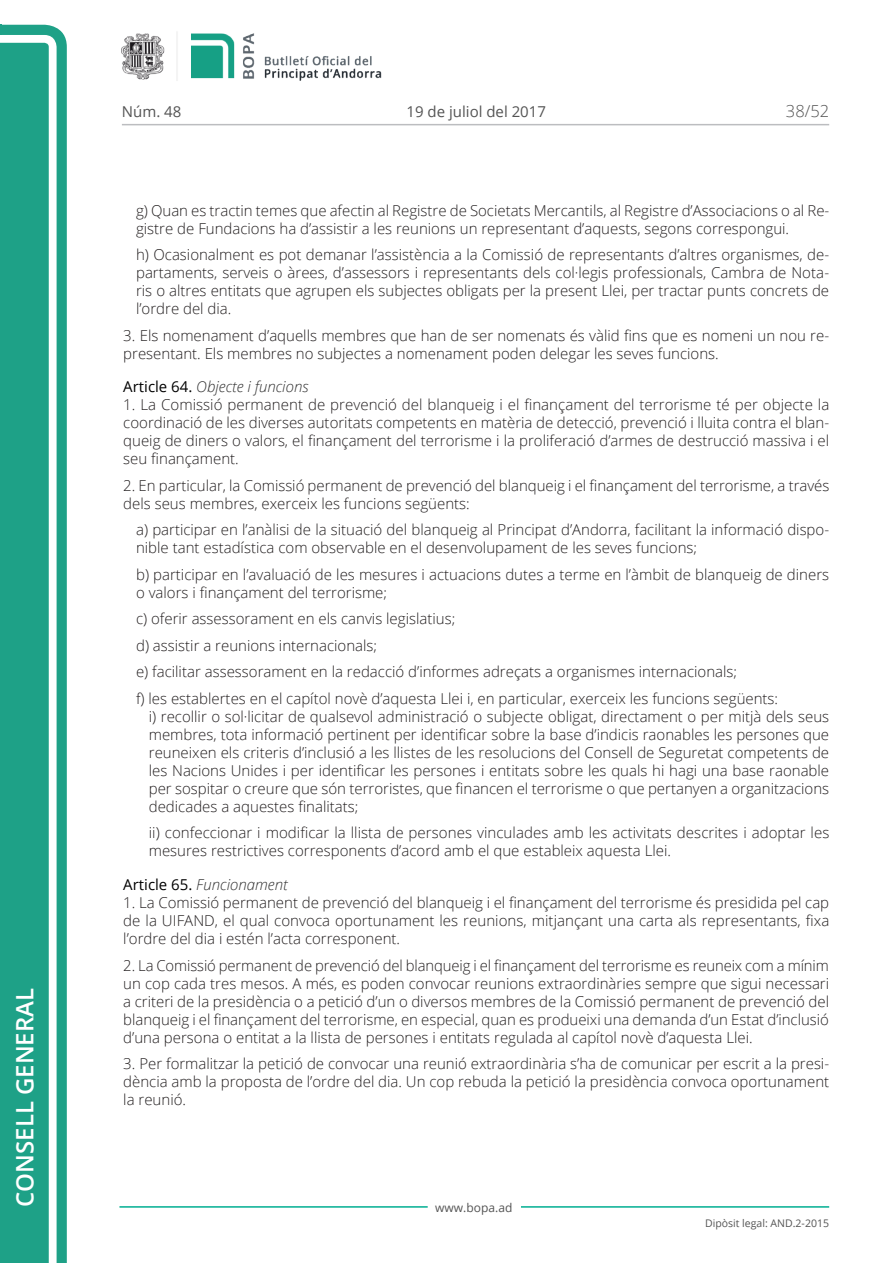
<style>
.page{position:relative;width:893px;height:1263px;background:#fff}
.page>*{position:absolute;margin:0;border:0;box-sizing:border-box;transform-origin:0 0}
.t1{font:600 24px "Open Sans";color:#fff}
.t2{font:300 16.5px "Open Sans";color:#545454}
.Body_text{font:300 15px/18px "Open Sans";color:#231f20;text-align:justify}
.Body_text_i{font:300 15px/18px "Open Sans";color:#231f20}
.Body_text_ii{font:300 15px/18px "Open Sans";color:#231f20;text-align:justify}
.Body_text_NOS{font:300 15px "Open Sans";color:#231f20}
.Titol_7{font:italic 300 15px "Open Sans";color:#303030}
.t3{font:15px "Open Sans";color:#545454}
.t4{font:12px "Open Sans";color:#545454}
.t5{font:10.5px "Open Sans";color:#545454}
.s1{font-weight:400;font-style:normal;color:#000}
</style>
<div class="page">
<svg style="left:0;top:25px;width:67px;height:1238px;fill:#1ea187"></svg>
<div style="left:0;top:43px;width:49px;height:1220px;background:#1ea187"></div>
<img style="left:122px;top:32px;width:260px;height:49px">
<hr style="left:119px;top:1206px;width:309px;height:2px;background:#00ae91">
<hr style="left:521px;top:1206px;width:308px;height:2px;background:#00ae91">
<hr style="left:122px;top:124px;width:707px;height:1px;background:#bcbdc0">
<h1 class="t1" style="left:8px;top:1207px;width:220px;rotate:-90deg">Consell General</h1>
<p class="t3" style="left:122px;top:102px;width:61px">Núm. 48</p>
<p class="t3" style="left:406px;top:102px;width:141px">19 de juliol del 2017</p>
<p class="t2" style="left:786px;top:100px;width:45px">38/52</p>
<p class="Body_text_i" style="left:136px;top:201px;width:695px">g) Quan es tractin temes que afectin al Registre de Societats Mercantils, al Registre d’Associacions o al Re&shy;gistre de Fundacions ha d’assistir a les reunions un representant d’aquests, segons correspongui.</p>
<p class="Body_text_i" style="left:136px;top:245px;width:695px;text-align:justify">h) Ocasionalment es pot demanar l’assistència a la Comissió de representants d’altres organismes, de&shy;partaments, serveis o àrees, d’assessors i representants dels col·legis professionals, Cambra de Nota&shy;ris o altres entitats que agrupen els subjectes obligats per la present Llei, per tractar punts concrets de l’ordre del dia.</p>
<p class="Body_text" style="left:123px;top:326px;width:707px">3. Els nomenament d’aquells membres que han de ser nomenats és vàlid fins que es nomeni un nou re&shy;presentant. Els membres no subjectes a nomenament poden delegar les seves funcions.</p>
<p class="Titol_7" style="left:123px;top:377px;width:187px"><span class="s1">Article 64.</span> Objecte i funcions</p>
<p class="Body_text" style="left:123px;top:395px;width:707px">1. La Comissió permanent de prevenció del blanqueig i el finançament del terrorisme té per objecte la coordinació de les diverses autoritats competents en matèria de detecció, prevenció i lluita contra el blan&shy;queig de diners o valors, el finançament del terrorisme i la proliferació d’armes de destrucció massiva i el seu finançament.</p>
<p class="Body_text" style="left:123px;top:476px;width:708px">2. En particular, la Comissió permanent de prevenció del blanqueig i el finançament del terrorisme, a través dels seus membres, exerceix les funcions següents:</p>
<p class="Body_text_i" style="left:136px;top:521px;width:695px">a) participar en l’anàlisi de la situació del blanqueig al Principat d’Andorra, facilitant la informació dispo&shy;nible tant estadística com observable en el desenvolupament de les seves funcions;</p>
<p class="Body_text_i" style="left:136px;top:565px;width:695px">b) participar en l’avaluació de les mesures i actuacions dutes a terme en l’àmbit de blanqueig de diners o valors i finançament del terrorisme;</p>
<p class="Body_text_i" style="left:136px;top:610px;width:321px">c) oferir assessorament en els canvis legislatius;</p>
<p class="Body_text_i" style="left:136px;top:636px;width:243px">d) assistir a reunions internacionals;</p>
<p class="Body_text_i" style="left:136px;top:663px;width:602px">e) facilitar assessorament en la redacció d’informes adreçats a organismes internacionals;</p>
<p class="Body_text_NOS" style="left:136px;top:688px;width:644px">f) les establertes en el capítol novè d’aquesta Llei i, en particular, exerceix les funcions següents:</p>
<p class="Body_text_ii" style="left:149px;top:707px;width:682px">i) recollir o sol·licitar de qualsevol administració o subjecte obligat, directament o per mitjà dels seus membres, tota informació pertinent per identificar sobre la base d’indicis raonables les persones que reuneixen els criteris d’inclusió a les llistes de les resolucions del Consell de Seguretat competents de les Nacions Unides i per identificar les persones i entitats sobre les quals hi hagi una base raonable per sospitar o creure que són terroristes, que financen el terrorisme o que pertanyen a organitzacions dedicades a aquestes finalitats;</p>
<p class="Body_text_ii" style="left:149px;top:824px;width:682px">ii) confeccionar i modificar la llista de persones vinculades amb les activitats descrites i adoptar les mesures restrictives corresponents d’acord amb el que estableix aquesta Llei.</p>
<p class="Titol_7" style="left:123px;top:874px;width:166px"><span class="s1">Article 65.</span> Funcionament</p>
<p class="Body_text" style="left:123px;top:893px;width:707px">1. La Comissió permanent de prevenció del blanqueig i el finançament del terrorisme és presidida pel cap de la UIFAND, el qual convoca oportunament les reunions, mitjançant una carta als representants, fixa l’ordre del dia i estén l’acta corresponent.</p>
<p class="Body_text" style="left:123px;top:956px;width:707px">2. La Comissió permanent de prevenció del blanqueig i el finançament del terrorisme es reuneix com a mínim un cop cada tres mesos. A més, es poden convocar reunions extraordinàries sempre que sigui necessari a criteri de la presidència o a petició d’un o diversos membres de la Comissió permanent de prevenció del blanqueig i el finançament del terrorisme, en especial, quan es produeixi una demanda d’un Estat d’inclusió d’una persona o entitat a la llista de persones i entitats regulada al capítol novè d’aquesta Llei.</p>
<p class="Body_text" style="left:123px;top:1054px;width:707px">3. Per formalitzar la petició de convocar una reunió extraordinària s’ha de comunicar per escrit a la presi&shy;dència amb la proposta de l’ordre del dia. Un cop rebuda la petició la presidència convoca oportunament la reunió.</p>
<p class="t4" style="left:435px;top:1199px;width:79px">www.bopa.ad</p>
<p class="t5" style="left:705px;top:1216px;width:125px">Dipòsit legal: AND.2-2015</p>
</div>
